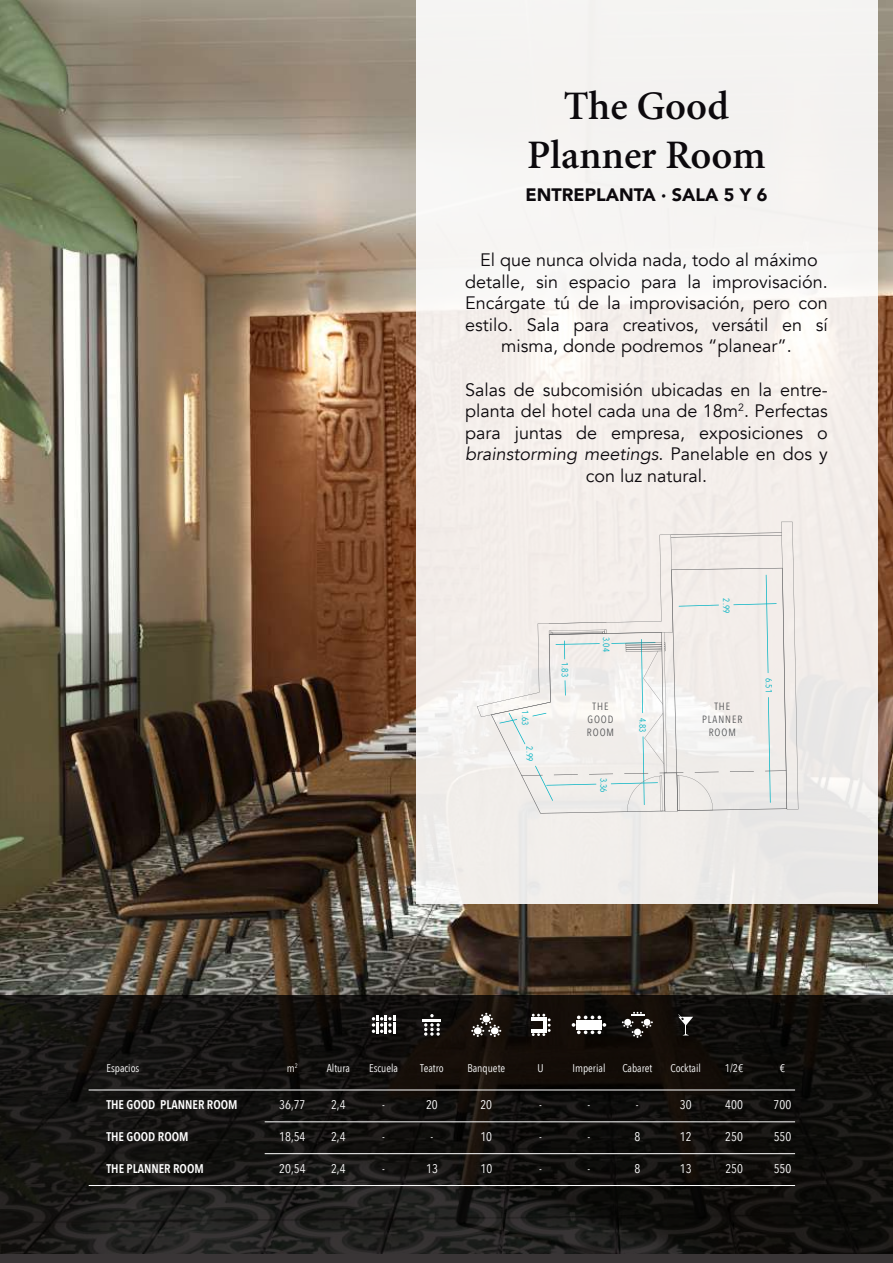
<style>
.page{position:relative;width:893px;height:1263px;background:#fff}
.page>*{position:absolute;margin:0;border:0;box-sizing:border-box;transform-origin:0 0}
.t1{font:600 40.5px/48.6px "Minion";color:#0c090d;text-align:center}
.t2{font:18px/21.6px "Avenir";color:#0c090d;text-align:center}
.t3{font:900 18px "Avenir";color:#0c090d}
.t4{font:12.6px "Avenir Next Condensed";color:#fff}
.t5{font:600 12.6px "Avenir Next Condensed";color:#fff}
.t6{font:11.1px "Avenir Next Condensed";color:#fff}
.t7{font:10.5px/12.6px "Avenir Next Condensed";letter-spacing:.09em;color:#57585a;text-align:center}
.t8{font:9px "Avenir Next Condensed";color:#00b2c2}
.s1{font-style:italic}
</style>
<div class="page">
<img style="left:0;top:0;width:893px;height:996px">
<svg style="left:0;top:996px;width:893px;height:267px;background:#171513"></svg>
<div style="left:416px;top:0;width:461px;height:903px;background:#f4f1ed"></div>
<svg style="left:477px;top:522px;width:321px;height:291px"></svg>
<hr style="left:423px;top:1019px;width:18px;height:3px;background:#fff">
<svg style="left:430px;top:1014px;width:4px;height:3px"></svg>
<svg style="left:424px;top:1023px;width:16px;height:13px"></svg>
<svg style="left:372px;top:1015px;width:23px;height:19px"></svg>
<hr style="left:531px;top:1017px;width:15px;height:4px;background:#fff">
<hr style="left:531px;top:1029px;width:15px;height:3px;background:#fff">
<svg style="left:532px;top:1014px;width:19px;height:22px"></svg>
<svg style="left:572px;top:1015px;width:34px;height:19px"></svg>
<svg style="left:471px;top:1013px;width:30px;height:24px"></svg>
<svg style="left:678px;top:1014px;width:15px;height:21px"></svg>
<svg style="left:622px;top:1012px;width:31px;height:26px"></svg>
<hr style="left:89px;top:1090px;width:706px;height:1px;background:#fff">
<hr style="left:89px;top:1185px;width:706px;height:1px;background:#fff">
<hr style="left:265px;top:1153px;width:530px;height:1px;background:#fff">
<hr style="left:265px;top:1121px;width:530px;height:1px;background:#fff">
<h1 class="t1" style="left:527px;top:83px;width:240px">The Good<br>Planner Room</h1>
<p class="t3" style="left:525px;top:180px;width:243px">ENTREPLANTA · SALA 5 Y 6</p>
<p class="t2" style="left:465px;top:249px;width:364px">El que nunca olvida nada, todo al máximo detalle, sin espacio para la improvisación.<br>Encárgate tú de la improvisación, pero con estilo. Sala para creativos, versátil en sí misma, donde podremos “planear”.</p>
<p class="t2" style="left:465px;top:379px;width:364px">Salas de subcomisión ubicadas en la entre&shy;planta del hotel cada una de 18m<sup>2</sup>. Perfectas para juntas de empresa, exposiciones o <span class="s1">brainstorming meetings</span>. Panelable en dos y con luz natural.</p>
<p class="t8" style="left:533px;top:710px;width:16px;rotate:90deg">1.63</p>
<p class="t8" style="left:537px;top:746px;width:16px;rotate:90deg">2.99</p>
<p class="t8" style="left:573px;top:662px;width:16px;rotate:90deg">1.83</p>
<p class="t8" style="left:614px;top:637px;width:16px;rotate:90deg">3.04</p>
<p class="t8" style="left:734px;top:598px;width:16px;rotate:90deg">2.99</p>
<p class="t7" style="left:587px;top:700px;width:29px">THE<br>GOOD<br>ROOM</p>
<p class="t7" style="left:702px;top:700px;width:42px">THE<br>PLANNER<br>ROOM</p>
<p class="t8" style="left:650px;top:718px;width:16px;rotate:90deg">4.83</p>
<p class="t8" style="left:611px;top:778px;width:16px;rotate:90deg">3.36</p>
<p class="t8" style="left:776px;top:678px;width:16px;rotate:90deg">6.51</p>
<p class="t6" style="left:106px;top:1058px;width:35px">Espacios</p>
<p class="t6" style="left:287px;top:1058px;width:13px">m<sup>2</sup></p>
<p class="t6" style="left:327px;top:1058px;width:25px">Altura</p>
<p class="t6" style="left:369px;top:1058px;width:31px">Escuela</p>
<p class="t6" style="left:420px;top:1058px;width:25px">Teatro</p>
<p class="t6" style="left:467px;top:1058px;width:39px">Banquete</p>
<p class="t6" style="left:537px;top:1058px;width:8px">U</p>
<p class="t6" style="left:572px;top:1058px;width:34px">Imperial</p>
<p class="t6" style="left:622px;top:1058px;width:31px">Cabaret</p>
<p class="t6" style="left:670px;top:1058px;width:32px">Cocktail</p>
<p class="t6" style="left:725px;top:1058px;width:20px">1/2€</p>
<p class="t6" style="left:780px;top:1058px;width:7px">€</p>
<p class="t5" style="left:106px;top:1094px;width:133px">THE GOOD PLANNER ROOM</p>
<p class="t4" style="left:279px;top:1094px;width:28px">36,77</p>
<p class="t4" style="left:331px;top:1094px;width:16px">2,4</p>
<p class="t4" style="left:382px;top:1094px;width:4px">-</p>
<p class="t4" style="left:426px;top:1094px;width:13px">20</p>
<p class="t4" style="left:480px;top:1094px;width:13px">20</p>
<p class="t4" style="left:539px;top:1094px;width:4px">-</p>
<p class="t4" style="left:588px;top:1094px;width:4px">-</p>
<p class="t4" style="left:636px;top:1094px;width:4px">-</p>
<p class="t4" style="left:680px;top:1094px;width:13px">30</p>
<p class="t4" style="left:725px;top:1094px;width:19px">400</p>
<p class="t4" style="left:774px;top:1094px;width:19px">700</p>
<p class="t5" style="left:106px;top:1125px;width:84px">THE GOOD ROOM</p>
<p class="t4" style="left:279px;top:1125px;width:28px">18,54</p>
<p class="t4" style="left:331px;top:1125px;width:16px">2,4</p>
<p class="t4" style="left:382px;top:1125px;width:4px">-</p>
<p class="t4" style="left:431px;top:1125px;width:4px">-</p>
<p class="t4" style="left:480px;top:1125px;width:13px">10</p>
<p class="t4" style="left:539px;top:1125px;width:4px">-</p>
<p class="t4" style="left:588px;top:1125px;width:4px">-</p>
<p class="t4" style="left:634px;top:1125px;width:7px">8</p>
<p class="t4" style="left:680px;top:1125px;width:13px">12</p>
<p class="t4" style="left:725px;top:1125px;width:19px">250</p>
<p class="t4" style="left:774px;top:1125px;width:19px">550</p>
<p class="t5" style="left:106px;top:1157px;width:99px">THE PLANNER ROOM</p>
<p class="t4" style="left:279px;top:1157px;width:28px">20,54</p>
<p class="t4" style="left:331px;top:1157px;width:16px">2,4</p>
<p class="t4" style="left:382px;top:1157px;width:4px">-</p>
<p class="t4" style="left:426px;top:1157px;width:13px">13</p>
<p class="t4" style="left:480px;top:1157px;width:13px">10</p>
<p class="t4" style="left:539px;top:1157px;width:4px">-</p>
<p class="t4" style="left:588px;top:1157px;width:4px">-</p>
<p class="t4" style="left:634px;top:1157px;width:7px">8</p>
<p class="t4" style="left:680px;top:1157px;width:13px">13</p>
<p class="t4" style="left:725px;top:1157px;width:19px">250</p>
<p class="t4" style="left:774px;top:1157px;width:19px">550</p>
</div>
